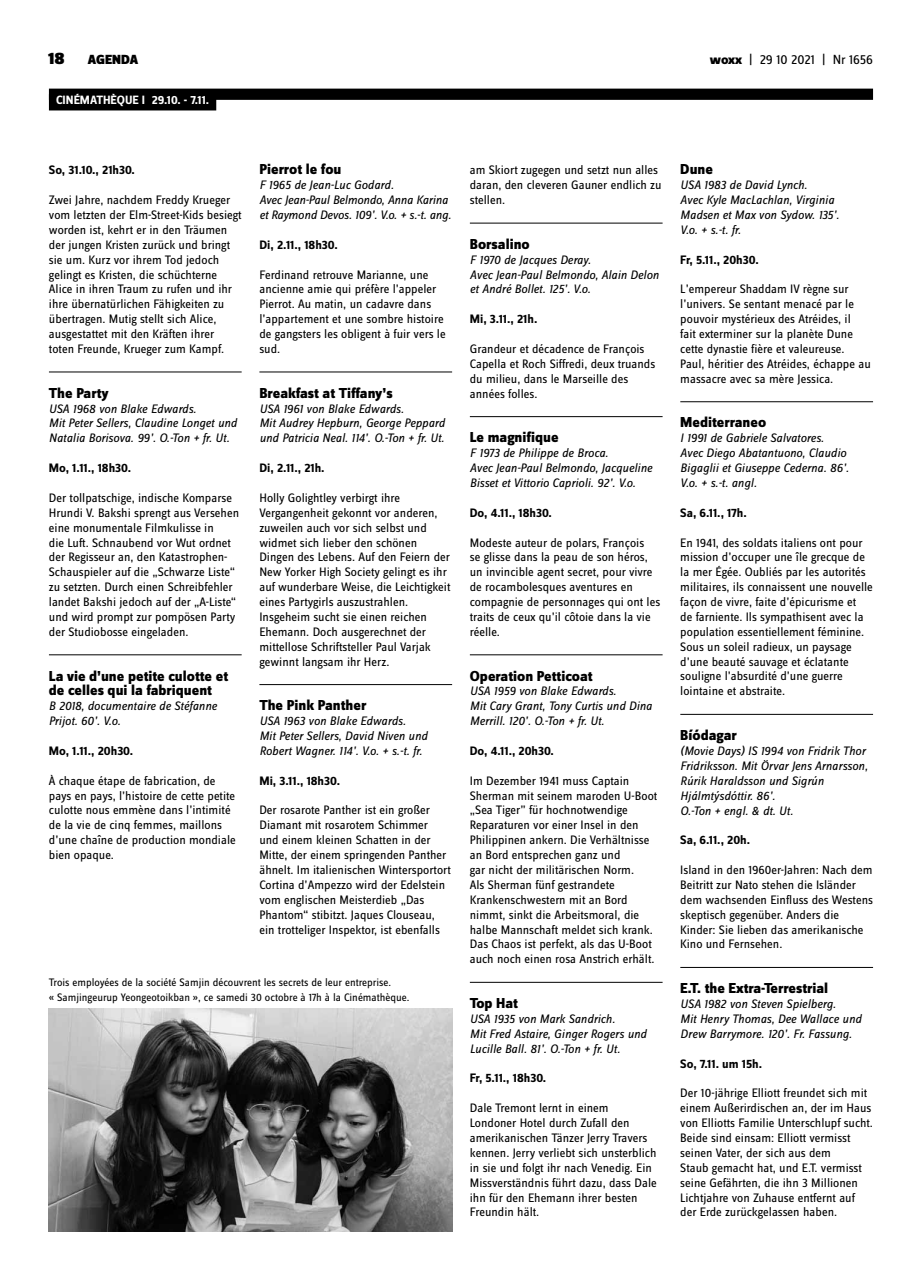
<style>
.page{position:relative;width:922px;height:1276px;background:#fff}
.page>*{position:absolute;margin:0;border:0;box-sizing:border-box;transform-origin:0 0}
.t1{font:900 17.5px "Zine Sans Dis";color:#000}
.t2{font:800 15px/14.9px "Zine Sans Dis";color:#000}
.t3{font:13.75px "Zine Sans Dis";color:#000}
.t4{font:900 13.75px "Zine Sans Dis";color:#000}
.t5{font:12.75px/14.9px "Zine Sans Dis";color:#000}
.t6{font:italic 12.75px/14.9px "Zine Sans Dis";color:#000}
.t7{font:700 12.75px "Zine Sans Dis";color:#000}
.t8{font:700 12.5px "Zine Sans Dis";color:#fff}
.t9{font:11.25px/14.9px "Zine Sans Dis";color:#000}
.s1{font-weight:800}
</style>
<div class="page">
<hr style="left:49px;top:372px;width:192px;height:1px;background:#000">
<hr style="left:49px;top:654px;width:192px;height:1px;background:#000">
<hr style="left:259px;top:372px;width:193px;height:1px;background:#000">
<hr style="left:259px;top:684px;width:193px;height:1px;background:#000">
<img style="left:49px;top:1008px;width:403px;height:223px">
<hr style="left:469px;top:223px;width:193px;height:1px;background:#000">
<hr style="left:469px;top:416px;width:193px;height:1px;background:#000">
<hr style="left:469px;top:654px;width:193px;height:1px;background:#000">
<hr style="left:469px;top:982px;width:193px;height:1px;background:#000">
<hr style="left:680px;top:401px;width:192px;height:1px;background:#000">
<hr style="left:680px;top:714px;width:192px;height:1px;background:#000">
<hr style="left:680px;top:967px;width:192px;height:1px;background:#000">
<div style="left:49px;top:89px;width:823px;height:11px;background:#000"></div>
<div style="left:49px;top:94px;width:167px;height:16px;background:#000"></div>
<h1 class="t1" style="left:48px;top:49px;width:18px">18</h1>
<p class="t4" style="left:88px;top:52px;width:52px">AGENDA</p>
<p class="t3" style="left:709px;top:53px;width:165px"><span class="s1">woxx</span> | 29 10 2021 | Nr 1656</p>
<p class="t8" style="left:56px;top:93px;width:155px">CINÉMATHÈQUE I 29.10. - 7.11.</p>
<p class="t7" style="left:49px;top:164px;width:87px">So, 31.10., 21h30.</p>
<p class="t5" style="left:49px;top:193px;width:194px">Zwei Jahre, nachdem Freddy Krueger vom letzten der Elm-Street-Kids besiegt worden ist, kehrt er in den Träumen der jungen Kristen zurück und bringt sie um. Kurz vor ihrem Tod jedoch gelingt es Kristen, die schüchterne Alice in ihren Traum zu rufen und ihr ihre übernatürlichen Fähigkeiten zu übertragen. Mutig stellt sich Alice, ausgestattet mit den Kräften ihrer toten Freunde, Krueger zum Kampf.</p>
<p class="t2" style="left:49px;top:386px;width:61px">The Party</p>
<p class="t6" style="left:49px;top:401px;width:190px">USA 1968 von Blake Edwards.<br>Mit Peter Sellers, Claudine Longet und<br>Natalia Borisova. 99’. O.-Ton + fr. Ut.</p>
<p class="t7" style="left:49px;top:461px;width:84px">Mo, 1.11., 18h30.</p>
<p class="t5" style="left:49px;top:491px;width:192px">Der tollpatschige, indische Komparse Hrundi V. Bakshi sprengt aus Versehen eine monumentale Filmkulisse in<br>die Luft. Schnaubend vor Wut ordnet der Regisseur an, den Katastrophen-Schauspieler auf die „Schwarze Liste“ zu setzten. Durch einen Schreibfehler landet Bakshi jedoch auf der „A-Liste“ und wird prompt zur pompösen Party der Studiobosse eingeladen.</p>
<p class="t2" style="left:49px;top:669px;width:181px">La vie d’une petite culotte et de celles qui la fabriquent</p>
<p class="t6" style="left:49px;top:699px;width:169px">B 2018, documentaire de Stéfanne<br>Prijot. 60’. V.o.</p>
<p class="t7" style="left:49px;top:744px;width:86px">Mo, 1.11., 20h30.</p>
<p class="t5" style="left:49px;top:773px;width:188px">À chaque étape de fabrication, de pays en pays, l’histoire de cette petite culotte nous emmène dans l’intimité de la vie de cinq femmes, maillons d’une chaîne de production mondiale bien opaque.</p>
<p class="t2" style="left:259px;top:163px;width:84px">Pierrot le fou</p>
<p class="t6" style="left:259px;top:178px;width:193px">F 1965 de Jean-Luc Godard.<br>Avec Jean-Paul Belmondo, Anna Karina et Raymond Devos. 109’. V.o. + s.-t. ang.</p>
<p class="t7" style="left:259px;top:238px;width:80px">Di, 2.11., 18h30.</p>
<p class="t5" style="left:259px;top:267px;width:188px">Ferdinand retrouve Marianne, une ancienne amie qui préfère l’appeler<br>Pierrot. Au matin, un cadavre dans l’appartement et une sombre histoire de gangsters les obligent à fuir vers le sud.</p>
<p class="t2" style="left:259px;top:386px;width:135px">Breakfast at Tiffany’s</p>
<p class="t6" style="left:259px;top:401px;width:187px">USA 1961 von Blake Edwards.<br>Mit Audrey Hepburn, George Peppard und Patricia Neal. 114’. O.-Ton + fr. Ut.</p>
<p class="t7" style="left:259px;top:461px;width:67px">Di, 2.11., 21h.</p>
<p class="t5" style="left:259px;top:491px;width:192px">Holly Golightley verbirgt ihre Vergangenheit gekonnt vor anderen, zuweilen auch vor sich selbst und widmet sich lieber den schönen Dingen des Lebens. Auf den Feiern der New Yorker High Society gelingt es ihr auf wunderbare Weise, die Leichtigkeit eines Partygirls auszustrahlen.<br>Insgeheim sucht sie einen reichen Ehemann. Doch ausgerechnet der mittellose Schriftsteller Paul Varjak gewinnt langsam ihr Herz.</p>
<p class="t2" style="left:259px;top:699px;width:109px">The Pink Panther</p>
<p class="t6" style="left:259px;top:713px;width:170px">USA 1963 von Blake Edwards.<br>Mit Peter Sellers, David Niven und<br>Robert Wagner. 114’. V.o. + s.-t. fr.</p>
<p class="t7" style="left:259px;top:774px;width:82px">Mi, 3.11., 18h30.</p>
<p class="t5" style="left:259px;top:803px;width:193px">Der rosarote Panther ist ein großer Diamant mit rosarotem Schimmer<br>und einem kleinen Schatten in der Mitte, der einem springenden Panther ähnelt. Im italienischen Wintersportort Cortina d’Ampezzo wird der Edelstein vom englischen Meisterdieb „Das Phantom“ stibitzt. Jaques Clouseau, ein trotteliger Inspektor, ist ebenfalls</p>
<p class="t9" style="left:49px;top:975px;width:362px">Trois employées de la société Samjin découvrent les secrets de leur entreprise.<br>« Samjingeurup Yeongeotoikban », ce samedi 30 octobre à 17h à la Cinémathèque.</p>
<p class="t5" style="left:469px;top:163px;width:193px">am Skiort zugegen und setzt nun alles daran, den cleveren Gauner endlich zu stellen.</p>
<p class="t2" style="left:469px;top:237px;width:61px">Borsalino</p>
<p class="t6" style="left:469px;top:252px;width:190px">F 1970 de Jacques Deray.<br>Avec Jean-Paul Belmondo, Alain Delon et André Bollet. 125’. V.o.</p>
<p class="t7" style="left:469px;top:312px;width:69px">Mi, 3.11., 21h.</p>
<p class="t5" style="left:469px;top:342px;width:187px">Grandeur et décadence de François<br>Capella et Roch Siffredi, deux truands du milieu, dans le Marseille des années folles.</p>
<p class="t2" style="left:469px;top:431px;width:90px">Le magnifique</p>
<p class="t6" style="left:469px;top:446px;width:184px">F 1973 de Philippe de Broca.<br>Avec Jean-Paul Belmondo, Jacqueline<br>Bisset et Vittorio Caprioli. 92’. V.o.</p>
<p class="t7" style="left:469px;top:506px;width:84px">Do, 4.11., 18h30.</p>
<p class="t5" style="left:469px;top:535px;width:192px">Modeste auteur de polars, François<br>se glisse dans la peau de son héros, un invincible agent secret, pour vivre de rocambolesques aventures en compagnie de personnages qui ont les traits de ceux qu’il côtoie dans la vie réelle.</p>
<p class="t2" style="left:469px;top:669px;width:124px">Operation Petticoat</p>
<p class="t6" style="left:469px;top:684px;width:184px">USA 1959 von Blake Edwards.<br>Mit Cary Grant, Tony Curtis und Dina<br>Merrill. 120’. O.-Ton + fr. Ut.</p>
<p class="t7" style="left:469px;top:744px;width:86px">Do, 4.11., 20h30.</p>
<p class="t5" style="left:469px;top:773px;width:189px">Im Dezember 1941 muss Captain Sherman mit seinem maroden U-Boot „Sea Tiger” für hochnotwendige Reparaturen vor einer Insel in den Philippinen ankern. Die Verhältnisse an Bord entsprechen ganz und<br>gar nicht der militärischen Norm.<br>Als Sherman fünf gestrandete Krankenschwestern mit an Bord nimmt, sinkt die Arbeitsmoral, die halbe Mannschaft meldet sich krank.<br>Das Chaos ist perfekt, als das U-Boot auch noch einen rosa Anstrich erhält.</p>
<p class="t2" style="left:469px;top:996px;width:50px">Top Hat</p>
<p class="t6" style="left:469px;top:1011px;width:178px">USA 1935 von Mark Sandrich.<br>Mit Fred Astaire, Ginger Rogers und<br>Lucille Ball. 81’. O.-Ton + fr. Ut.</p>
<p class="t7" style="left:469px;top:1071px;width:78px">Fr, 5.11., 18h30.</p>
<p class="t5" style="left:469px;top:1101px;width:188px">Dale Tremont lernt in einem<br>Londoner Hotel durch Zufall den amerikanischen Tänzer Jerry Travers kennen. Jerry verliebt sich unsterblich in sie und folgt ihr nach Venedig. Ein<br>Missverständnis führt dazu, dass Dale ihn für den Ehemann ihrer besten<br>Freundin hält.</p>
<p class="t2" style="left:680px;top:163px;width:34px">Dune</p>
<p class="t6" style="left:680px;top:178px;width:160px">USA 1983 de David Lynch.<br>Avec Kyle MacLachlan, Virginia<br>Madsen et Max von Sydow. 135’.<br>V.o. + s.-t. fr.</p>
<p class="t7" style="left:680px;top:253px;width:80px">Fr, 5.11., 20h30.</p>
<p class="t5" style="left:680px;top:282px;width:192px">L’empereur Shaddam IV règne sur l’univers. Se sentant menacé par le pouvoir mystérieux des Atréides, il<br>fait exterminer sur la planète Dune cette dynastie fière et valeureuse.<br>Paul, héritier des Atréides, échappe au massacre avec sa mère Jessica.</p>
<p class="t2" style="left:680px;top:416px;width:87px">Mediterraneo</p>
<p class="t6" style="left:680px;top:431px;width:170px">I 1991 de Gabriele Salvatores.<br>Avec Diego Abatantuono, Claudio<br>Bigaglii et Giuseppe Cederna. 86’.<br>V.o. + s.-t. angl.</p>
<p class="t7" style="left:680px;top:506px;width:68px">Sa, 6.11., 17h.</p>
<p class="t5" style="left:680px;top:535px;width:194px">En 1941, des soldats italiens ont pour mission d’occuper une île grecque de la mer Égée. Oubliés par les autorités militaires, ils connaissent une nouvelle façon de vivre, faite d’épicurisme et<br>de farniente. Ils sympathisent avec la population essentiellement féminine.<br>Sous un soleil radieux, un paysage d’une beauté sauvage et éclatante souligne l’absurdité d’une guerre lointaine et abstraite.</p>
<p class="t2" style="left:680px;top:728px;width:58px">Bíódagar</p>
<p class="t6" style="left:680px;top:743px;width:189px">(Movie Days) IS 1994 von Fridrik Thor<br>Fridriksson. Mit Örvar Jens Arnarsson,<br>Rúrik Haraldsson und Sigrún<br>Hjálmtýsdóttir. 86’.<br>O.-Ton + engl. &amp; dt. Ut.</p>
<p class="t7" style="left:680px;top:833px;width:71px">Sa, 6.11., 20h.</p>
<p class="t5" style="left:680px;top:863px;width:194px">Island in den 1960er-Jahren: Nach dem Beitritt zur Nato stehen die Isländer dem wachsenden Einfluss des Westens skeptisch gegenüber. Anders die Kinder: Sie lieben das amerikanische Kino und Fernsehen.</p>
<p class="t2" style="left:680px;top:981px;width:149px">E.T. the Extra-Terrestrial</p>
<p class="t6" style="left:680px;top:996px;width:183px">USA 1982 von Steven Spielberg.<br>Mit Henry Thomas, Dee Wallace und<br>Drew Barrymore. 120’. Fr. Fassung.</p>
<p class="t7" style="left:680px;top:1057px;width:83px">So, 7.11. um 15h.</p>
<p class="t5" style="left:680px;top:1086px;width:194px">Der 10-jährige Elliott freundet sich mit einem Außerirdischen an, der im Haus von Elliotts Familie Unterschlupf sucht.<br>Beide sind einsam: Elliott vermisst seinen Vater, der sich aus dem<br>Staub gemacht hat, und E.T. vermisst seine Gefährten, die ihn 3 Millionen Lichtjahre von Zuhause entfernt auf der Erde zurückgelassen haben.</p>
</div>
